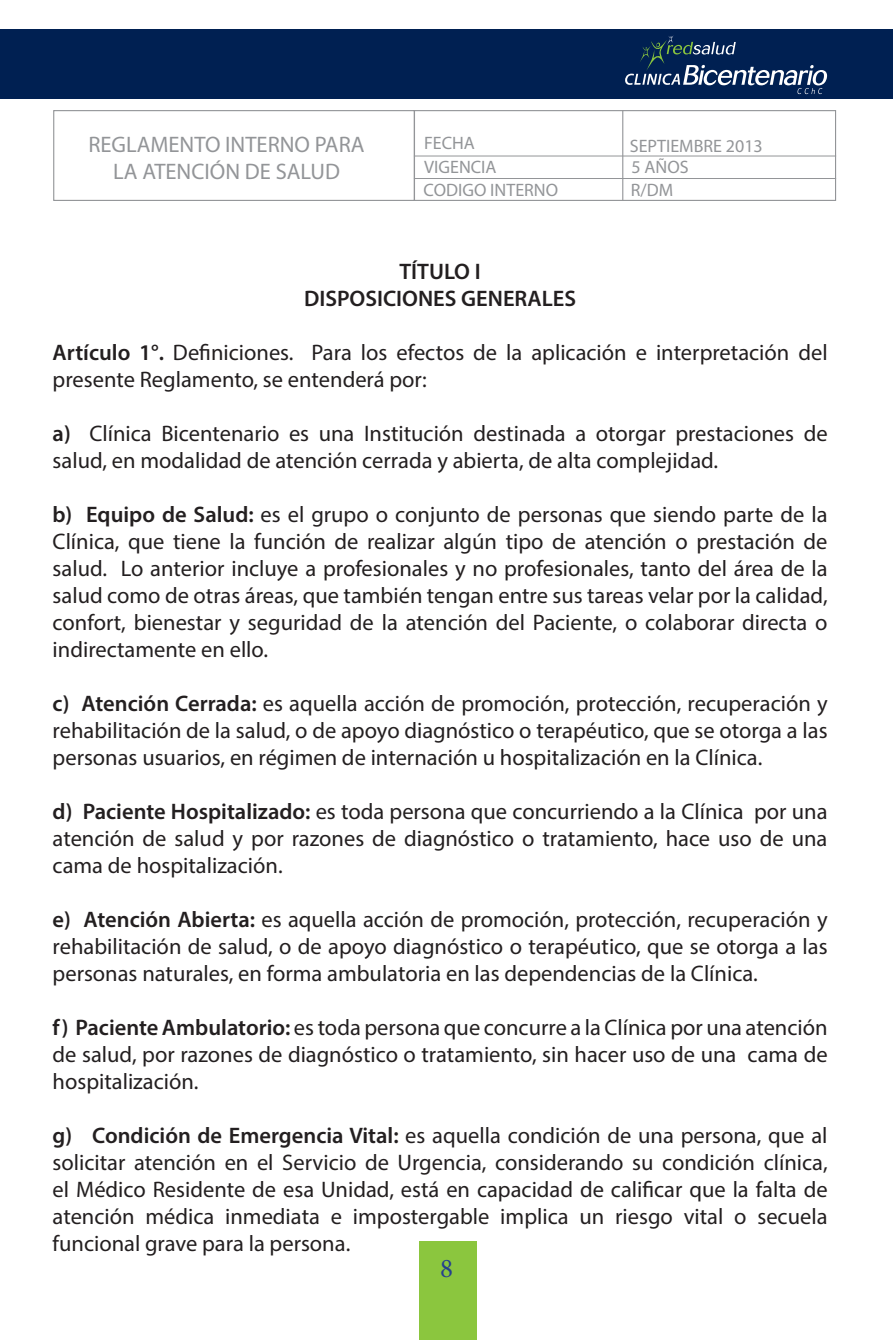
<style>
.page{position:relative;width:893px;height:1340px;background:#fff}
.page>*{position:absolute;margin:0;border:0;box-sizing:border-box;transform-origin:0 0}
.t1{font:27px "Minion Pro";color:#253f8e}
.t2{font:22.5px/27px "Myriad Pro";color:#231f20;text-align:justify}
.t3{font:22.5px/27px "Myriad Pro";color:#939598;text-align:center}
.t4{font:600 22.5px/27px "Myriad Pro";color:#231f20;text-align:center}
.t5{font:18px/22.3px "Myriad Pro";color:#939598}
.s1{font-weight:600}
</style>
<div class="page">
<div style="left:419px;top:1241px;width:58px;height:98px;background:#8bc63e"></div>
<div style="left:53px;top:110px;width:362px;height:91px;border:1px solid #939598"></div>
<div style="left:414px;top:110px;width:422px;height:91px;border:1px solid #939598"></div>
<hr style="left:622px;top:110px;width:1px;height:90px;background:#939598">
<hr style="left:414px;top:178px;width:422px;height:1px;background:#939598">
<hr style="left:414px;top:156px;width:422px;height:1px;background:#939598">
<div style="left:0;top:29px;width:893px;height:70px;background:#002052"></div>
<svg style="left:625px;top:35px;width:202px;height:59px"></svg>
<p class="t3" style="left:88px;top:130px;width:278px">REGLAMENTO INTERNO PARA<br>LA ATENCIÓN DE SALUD</p>
<p class="t5" style="left:424px;top:131px;width:52px">FECHA</p>
<p class="t5" style="left:424px;top:179px;width:136px">CODIGO INTERNO</p>
<p class="t5" style="left:424px;top:155px;width:74px">VIGENCIA</p>
<p class="t5" style="left:630px;top:134px;width:134px">SEPTIEMBRE 2013<br>5 AÑOS<br>R/DM</p>
<p class="t4" style="left:304px;top:257px;width:274px">TÍTULO I<br>DISPOSICIONES GENERALES</p>
<p class="t2" style="left:53px;top:338px;width:776px"><span class="s1">Artículo 1°.</span> Definiciones. Para los efectos de la aplicación e interpretación del presente Reglamento, se entenderá por:</p>
<p class="t2" style="left:53px;top:419px;width:776px"><span class="s1">a)</span> Clínica Bicentenario es una Institución destinada a otorgar prestaciones de salud, en modalidad de atención cerrada y abierta, de alta complejidad.</p>
<p class="t2" style="left:53px;top:500px;width:777px"><span class="s1">b) Equipo de Salud:</span> es el grupo o conjunto de personas que siendo parte de la Clínica, que tiene la función de realizar algún tipo de atención o prestación de salud. Lo anterior incluye a profesionales y no profesionales, tanto del área de la salud como de otras áreas, que también tengan entre sus tareas velar por la calidad, confort, bienestar y seguridad de la atención del Paciente, o colaborar directa o indirectamente en ello.</p>
<p class="t2" style="left:53px;top:689px;width:776px"><span class="s1">c) Atención Cerrada:</span> es aquella acción de promoción, protección, recuperación y rehabilitación de la salud, o de apoyo diagnóstico o terapéutico, que se otorga a las personas usuarios, en régimen de internación u hospitalización en la Clínica.</p>
<p class="t2" style="left:53px;top:797px;width:776px"><span class="s1">d) Paciente Hospitalizado:</span> es toda persona que concurriendo a la Clínica por una atención de salud y por razones de diagnóstico o tratamiento, hace uso de una cama de hospitalización.</p>
<p class="t2" style="left:53px;top:905px;width:777px"><span class="s1">e) Atención Abierta:</span> es aquella acción de promoción, protección, recuperación y rehabilitación de salud, o de apoyo diagnóstico o terapéutico, que se otorga a las personas naturales, en forma ambulatoria en las dependencias de la Clínica.</p>
<p class="t2" style="left:53px;top:1013px;width:776px"><span class="s1">f) Paciente Ambulatorio:</span> es toda persona que concurre a la Clínica por una atención de salud, por razones de diagnóstico o tratamiento, sin hacer uso de una cama de hospitalización.</p>
<p class="t2" style="left:53px;top:1121px;width:776px"><span class="s1">g) Condición de Emergencia Vital:</span> es aquella condición de una persona, que al solicitar atención en el Servicio de Urgencia, considerando su condición clínica, el Médico Residente de esa Unidad, está en capacidad de calificar que la falta de atención médica inmediata e impostergable implica un riesgo vital o secuela funcional grave para la persona.</p>
<p class="t1" style="left:440px;top:1249px;width:14px">8</p>
</div>
